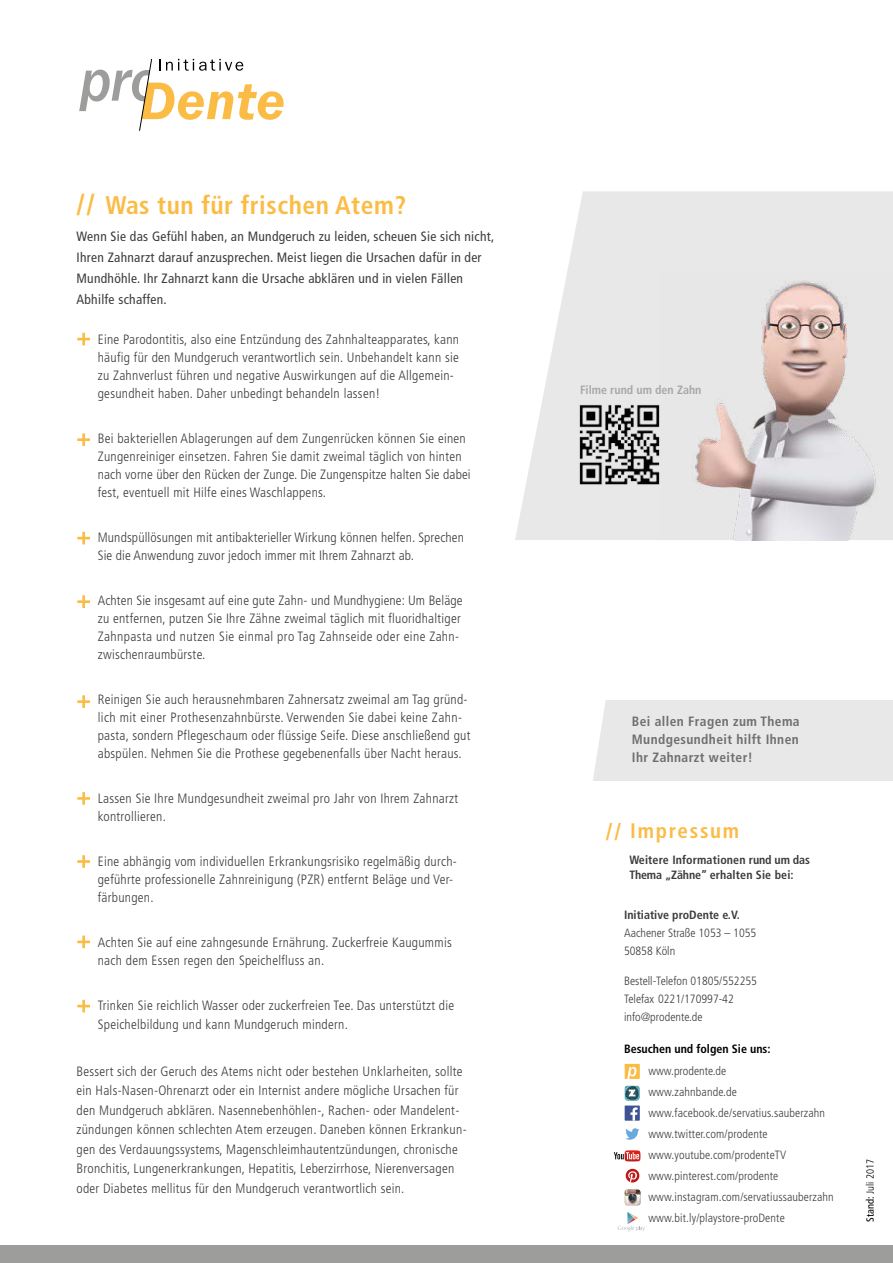
<style>
.page{position:relative;width:893px;height:1263px;background:#fff}
.page>*{position:absolute;margin:0;border:0;box-sizing:border-box;transform-origin:0 0}
.t1{font:700 condensed 25.5px "Frutiger";letter-spacing:.02em;color:#fbbc46}
.t2{font:700 condensed 21px "Frutiger";letter-spacing:.08em;color:#fbbc46}
.t3{font:300 condensed 13.5px/18px "Frutiger";letter-spacing:.02em;color:#3c3c3b}
.t4{font:condensed 13.5px/21px "Frutiger";letter-spacing:.02em;color:#3c3c3b}
.t5{font:700 condensed 13.5px/18px "Frutiger";letter-spacing:.03em;color:#706f6f;text-align:justify}
.t6{font:300 condensed 12px/21px "Frutiger";letter-spacing:.01em;color:#3c3c3b}
.t7{font:700 condensed 12px/15px "Frutiger";color:#3c3c3b}
.t8{font:700 condensed 12px "Frutiger";color:#000}
.t9{font:700 condensed 12px "Frutiger";color:#a8a8a7}
.t10{font:300 condensed 10.5px "Frutiger";color:#000}
.s1{font-size:30px}
.s2{font-size:24px}
.s3{font-weight:400}
</style>
<div class="page">
<div style="left:593px;top:700px;width:300px;height:81px;background:#e8e8e8"></div>
<svg style="left:79px;top:58px;width:205px;height:73px"></svg>
<div style="left:0;top:1246px;width:893px;height:17px;background:#9d9d9c"></div>
<svg style="left:77px;top:333px;width:13px;height:12px"></svg>
<svg style="left:77px;top:433px;width:13px;height:13px"></svg>
<svg style="left:77px;top:532px;width:13px;height:12px"></svg>
<svg style="left:77px;top:595px;width:13px;height:13px"></svg>
<svg style="left:77px;top:695px;width:13px;height:13px"></svg>
<svg style="left:77px;top:792px;width:13px;height:13px"></svg>
<svg style="left:77px;top:855px;width:13px;height:13px"></svg>
<svg style="left:77px;top:935px;width:13px;height:13px"></svg>
<svg style="left:77px;top:1000px;width:13px;height:12px"></svg>
<svg style="left:515px;top:191px;width:378px;height:349px;fill:#e8e8e8"></svg>
<img style="left:661px;top:272px;width:232px;height:268px">
<img style="left:566px;top:391px;width:107px;height:101px">
<svg style="left:625px;top:1105px;width:15px;height:16px"></svg>
<img style="left:625px;top:1086px;width:15px;height:15px">
<div style="left:625px;top:1064px;width:15px;height:15px;background:#fbbc46"></div>
<svg style="left:627px;top:1067px;width:9px;height:12px"></svg>
<svg style="left:625px;top:1128px;width:14px;height:12px"></svg>
<svg style="left:614px;top:1150px;width:26px;height:11px"></svg>
<svg style="left:625px;top:1168px;width:15px;height:15px"></svg>
<img style="left:625px;top:1189px;width:16px;height:16px">
<svg style="left:618px;top:1212px;width:27px;height:19px"></svg>
<h1 class="t1" style="left:77px;top:190px;width:331px"><span class="s1">//</span> Was tun für frischen Atem?</h1>
<p class="t4" style="left:77px;top:226px;width:419px">Wenn Sie das Gefühl haben, an Mundgeruch zu leiden, scheuen Sie sich nicht, Ihren Zahnarzt darauf anzusprechen. Meist liegen die Ursachen dafür in der Mundhöhle. Ihr Zahnarzt kann die Ursache abklären und in vielen Fällen Abhilfe schaffen.</p>
<p class="t3" style="left:98px;top:330px;width:363px">Eine Parodontitis, also eine Entzündung des Zahnhalteapparates, kann häufig für den Mundgeruch verantwortlich sein. Unbehandelt kann sie zu Zahnverlust führen und negative Auswirkungen auf die Allgemein&shy;gesundheit haben. Daher unbedingt behandeln lassen!</p>
<p class="t3" style="left:98px;top:429px;width:374px">Bei bakteriellen Ablagerungen auf dem Zungenrücken können Sie einen Zungenreiniger einsetzen. Fahren Sie damit zweimal täglich von hinten nach vorne über den Rücken der Zunge. Die Zungenspitze halten Sie dabei fest, eventuell mit Hilfe eines Waschlappens.</p>
<p class="t3" style="left:98px;top:528px;width:368px">Mundspüllösungen mit antibakterieller Wirkung können helfen. Sprechen<br>Sie die Anwendung zuvor jedoch immer mit Ihrem Zahnarzt ab.</p>
<p class="t3" style="left:98px;top:591px;width:366px">Achten Sie insgesamt auf eine gute Zahn- und Mundhygiene: Um Beläge zu entfernen, putzen Sie Ihre Zähne zweimal täglich mit fluoridhaltiger Zahnpasta und nutzen Sie einmal pro Tag Zahnseide oder eine Zahn&shy;zwischenraumbürste.</p>
<p class="t3" style="left:98px;top:690px;width:374px">Reinigen Sie auch herausnehmbaren Zahnersatz zweimal am Tag gründ&shy;lich mit einer Prothesenzahnbürste. Verwenden Sie dabei keine Zahn&shy;pasta, sondern Pflegeschaum oder flüssige Seife. Diese anschließend gut abspülen. Nehmen Sie die Prothese gegebenenfalls über Nacht heraus.</p>
<p class="t3" style="left:98px;top:789px;width:362px">Lassen Sie Ihre Mundgesundheit zweimal pro Jahr von Ihrem Zahnarzt kontrollieren.</p>
<p class="t3" style="left:98px;top:852px;width:361px">Eine abhängig vom individuellen Erkrankungsrisiko regelmäßig durch&shy;geführte professionelle Zahnreinigung (PZR) entfernt Beläge und Ver&shy;färbungen.</p>
<p class="t3" style="left:98px;top:933px;width:355px">Achten Sie auf eine zahngesunde Ernährung. Zuckerfreie Kaugummis nach dem Essen regen den Speichelfluss an.</p>
<p class="t3" style="left:98px;top:996px;width:358px;line-height:19.5px">Trinken Sie reichlich Wasser oder zuckerfreien Tee. Das unterstützt die<br>Speichelbildung und kann Mundgeruch mindern.</p>
<p class="t3" style="left:77px;top:1062px;width:392px;line-height:19.5px">Bessert sich der Geruch des Atems nicht oder bestehen Unklarheiten, sollte ein Hals-Nasen-Ohrenarzt oder ein Internist andere mögliche Ursachen für den Mundgeruch abklären. Nasennebenhöhlen-, Rachen- oder Mandelent&shy;zündungen können schlechten Atem erzeugen. Daneben können Erkrankun&shy;gen des Verdauungssystems, Magenschleimhautentzündungen, chronische Bronchitis, Lungenerkrankungen, Hepatitis, Leberzirrhose, Nierenversagen oder Diabetes mellitus für den Mundgeruch verantwortlich sein.</p>
<p class="t9" style="left:580px;top:383px;width:123px">Filme rund um den Zahn</p>
<p class="t5" style="left:632px;top:713px;width:169px">Bei allen Fragen zum Thema Mundgesundheit hilft Ihnen Ihr Zahnarzt weiter!</p>
<h2 class="t2" style="left:606px;top:819px;width:135px"><span class="s2">//</span> Impressum</h2>
<p class="t7" style="left:629px;top:852px;width:182px">Weitere Informationen rund um das<br>Thema „Zähne” erhalten Sie bei:</p>
<p class="t7" style="left:624px;top:907px;width:117px">Initiative proDente e.V.</p>
<p class="t6" style="left:624px;top:924px;width:134px;line-height:18px">Aachener Straße 1053 – 1055<br>50858 Köln</p>
<p class="t6" style="left:624px;top:972px;width:134px;line-height:18px">Bestell-Telefon 01805/552255<br>Telefax 0221/170997-42 info@prodente.de</p>
<p class="t8" style="left:624px;top:1042px;width:148px">Besuchen und folgen Sie uns:</p>
<p class="t6" style="left:648px;top:1060px;width:187px">www.prodente.de<br>www.zahnbande.de www.facebook.de/servatius.sauberzahn www.twitter.com/prodente www.youtube.com/prodenteTV www.pinterest.com/prodente www.instagram.com/servatiussauberzahn www.bit.ly/playstore-proDente</p>
<p class="t10" style="left:864px;top:1221px;width:64px;rotate:-90deg"><span class="s3">Stand:</span> Juli 2017</p>
</div>
